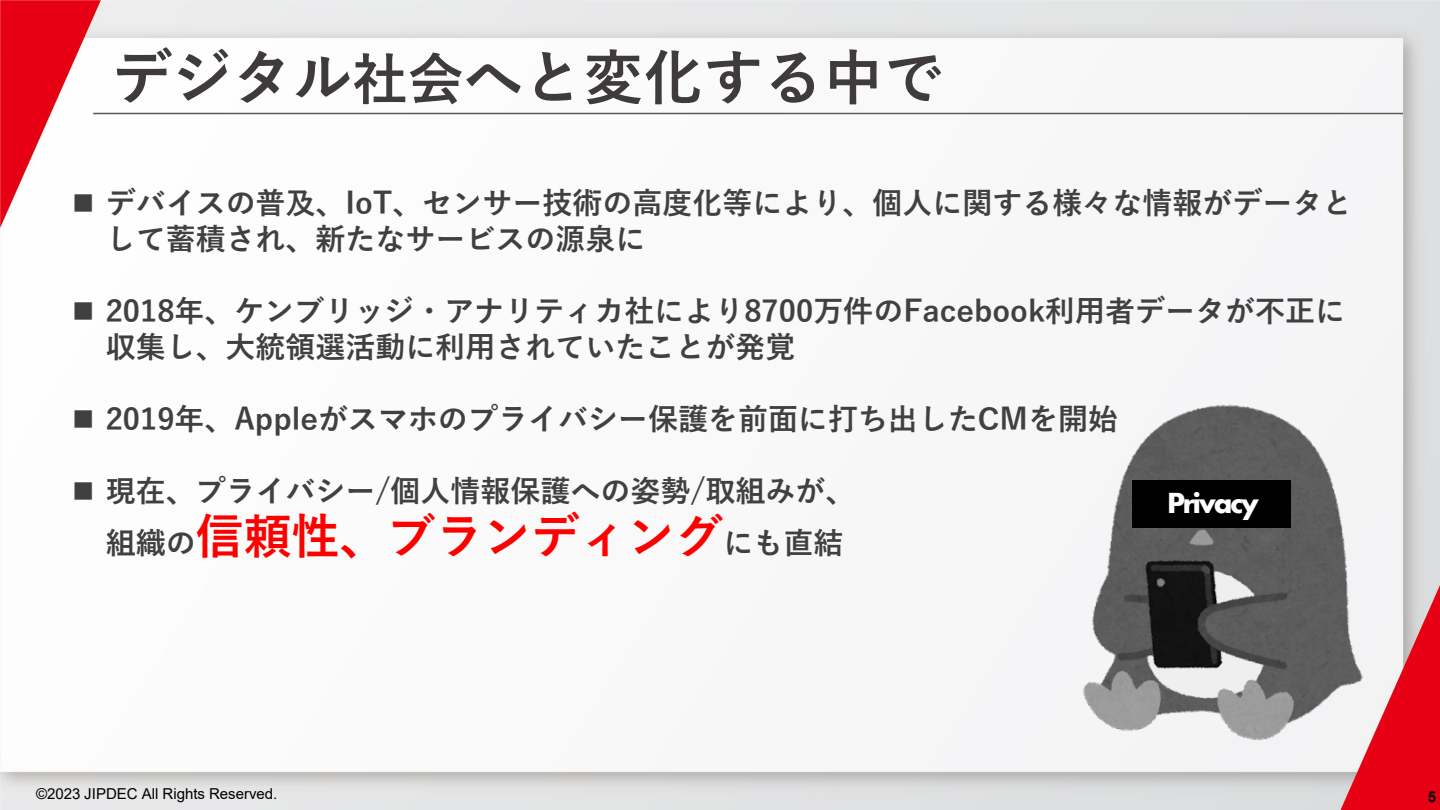
<style>
.page{position:relative;width:1440px;height:810px;background:#fff}
.page>*{position:absolute;margin:0;border:0;box-sizing:border-box;transform-origin:0 0}
.t1{font:700 60px "Yu Gothic";color:#3f3b3a}
.t2{font:700 48px "Yu Gothic";color:#f00}
.t3{font:700 30px/36px "Yu Gothic";color:#404040}
.t4{font:700 30px "Aharoni";letter-spacing:-.075em;color:#fff}
.t5{font:15px "Arial";color:#000}
.t6{font:700 15px "Arial";color:#000}
.s1{font-size:55.5px}
.s2{font-size:30px;color:#404040}
</style>
<div class="page">
<img style="left:0;top:0;width:1440px;height:810px">
<img style="left:94px;top:112px;width:1308px;height:3px">
<img style="left:1054px;top:392px;width:337px;height:359px">
<div style="left:1133px;top:480px;width:158px;height:48px;background:#000"></div>
<img style="left:1148px;top:476px;width:130px;height:67px">
<h2 class="t1" style="left:112px;top:44px;width:833px">デジタル<span class="s1">社会</span>へと変化する中で</h2>
<p class="t3" style="left:106px;top:186px;width:1248px;text-indent:-34px">■ デバイスの普及、IoT、センサー技術の高度化等により、個人に関する様々な情報がデータとして蓄積され、新たなサービスの源泉に</p>
<p class="t3" style="left:106px;top:294px;width:1241px;text-indent:-34px">■ 2018年、ケンブリッジ・アナリティカ社により8700万件のFacebook利用者データが不正に収集し、大統領選活動に利用されていたことが発覚</p>
<p class="t3" style="left:72px;top:402px;width:1047px">■ 2019年、Appleがスマホのプライバシー保護を前面に打ち出したCMを開始</p>
<p class="t3" style="left:72px;top:474px;width:785px">■ 現在、プライバシー/個人情報保護への姿勢/取組みが、</p>
<p class="t2" style="left:106px;top:510px;width:739px"><span class="s2">組織の</span>信頼性、ブランディング<span class="s2">にも直結</span></p>
<p class="t4" style="left:1167px;top:484px;width:93px">Privacy</p>
<p class="t5" style="left:36px;top:783px;width:243px">©2023 JIPDEC All Rights Reserved.</p>
<p class="t6" style="left:1428px;top:786px;width:10px">5</p>
</div>
